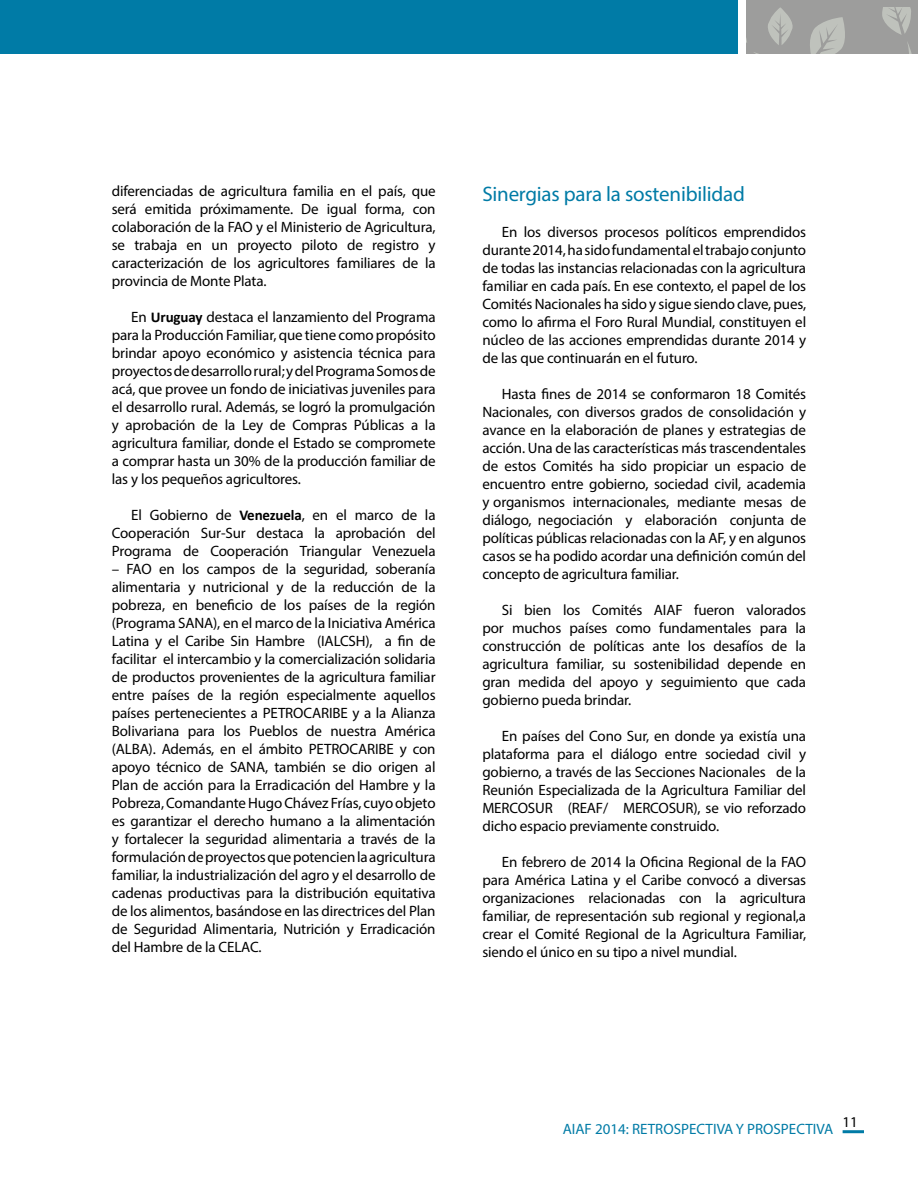
<style>
.page{position:relative;width:918px;height:1188px;background:#fff}
.page>*{position:absolute;margin:0;border:0;box-sizing:border-box;transform-origin:0 0}
.t1{font:21px "Myriad Pro";letter-spacing:-.01em;color:#007ba6}
.t2{font:15px/18px "Myriad Pro";letter-spacing:-.01em;color:#000;text-align:justify}
.t3{font:15px "Myriad Pro";color:#007ba6}
.s1{font-family:"Calibri";font-weight:700}
</style>
<div class="page">
<div style="left:746px;top:0;width:172px;height:54px;background:#9d9d9c"></div>
<div style="left:0;top:0;width:738px;height:54px;background:#007ba6"></div>
<hr style="left:843px;top:1130px;width:21px;height:3px;background:#007ba6">
<svg style="left:746px;top:8px;width:166px;height:46px"></svg>
<p class="t2" style="left:112px;top:182px;width:325px">diferenciadas de agricultura familia en el país, que será emitida próximamente. De igual forma, con colaboración de la FAO y el Ministerio de Agricultura, se trabaja en un proyecto piloto de registro y caracterización de los agricultores familiares de la provincia de Monte Plata.</p>
<p class="t2" style="left:112px;top:308px;width:325px;text-indent:20px">En <span class="s1">Uruguay</span> destaca el lanzamiento del Programa para la Producción Familiar, que tiene como propósito brindar apoyo económico y asistencia técnica para proyectos de desarrollo rural; y del Programa Somos de acá, que provee un fondo de iniciativas juveniles para el desarrollo rural. Además, se logró la promulgación y aprobación de la Ley de Compras Públicas a la agricultura familiar, donde el Estado se compromete a comprar hasta un 30% de la producción familiar de las y los pequeños agricultores.</p>
<p class="t2" style="left:112px;top:506px;width:325px;text-indent:20px">El Gobierno de <span class="s1">Venezuela</span>, en el marco de la Cooperación Sur-Sur destaca la aprobación del Programa de Cooperación Triangular Venezuela</p>
<p class="t2" style="left:112px;top:560px;width:325px">– FAO en los campos de la seguridad, soberanía alimentaria y nutricional y de la reducción de la pobreza, en beneficio de los países de la región (Programa SANA), en el marco de la Iniciativa América Latina y el Caribe Sin Hambre (IALCSH), a fin de facilitar el intercambio y la comercialización solidaria de productos provenientes de la agricultura familiar entre países de la región especialmente aquellos países pertenecientes a PETROCARIBE y a la Alianza Bolivariana para los Pueblos de nuestra América (ALBA). Además, en el ámbito PETROCARIBE y con apoyo técnico de SANA, también se dio origen al Plan de acción para la Erradicación del Hambre y la Pobreza, Comandante Hugo Chávez Frías, cuyo objeto es garantizar el derecho humano a la alimentación y fortalecer la seguridad alimentaria a través de la formulación de proyectos que potencien la agricultura familiar, la industrialización del agro y el desarrollo de cadenas productivas para la distribución equitativa de los alimentos, basándose en las directrices del Plan de Seguridad Alimentaria, Nutrición y Erradicación del Hambre de la CELAC.</p>
<h1 class="t1" style="left:482px;top:181px;width:264px">Sinergias para la sostenibilidad</h1>
<p class="t2" style="left:482px;top:222px;width:325px;text-indent:20px">En los diversos procesos políticos emprendidos durante 2014, ha sido fundamental el trabajo conjunto de todas las instancias relacionadas con la agricultura familiar en cada país. En ese contexto, el papel de los Comités Nacionales ha sido y sigue siendo clave, pues, como lo afirma el Foro Rural Mundial, constituyen el núcleo de las acciones emprendidas durante 2014 y de las que continuarán en el futuro.</p>
<p class="t2" style="left:482px;top:384px;width:325px;text-indent:20px">Hasta fines de 2014 se conformaron 18 Comités Nacionales, con diversos grados de consolidación y avance en la elaboración de planes y estrategias de acción. Una de las características más trascendentales de estos Comités ha sido propiciar un espacio de encuentro entre gobierno, sociedad civil, academia y organismos internacionales, mediante mesas de diálogo, negociación y elaboración conjunta de políticas públicas relacionadas con la AF, y en algunos casos se ha podido acordar una definición común del concepto de agricultura familiar.</p>
<p class="t2" style="left:482px;top:600px;width:325px;text-indent:20px">Si bien los Comités AIAF fueron valorados por muchos países como fundamentales para la construcción de políticas ante los desafíos de la agricultura familiar, su sostenibilidad depende en gran medida del apoyo y seguimiento que cada gobierno pueda brindar.</p>
<p class="t2" style="left:482px;top:726px;width:325px;text-indent:20px">En países del Cono Sur, en donde ya existía una plataforma para el diálogo entre sociedad civil y gobierno, a través de las Secciones Nacionales de la Reunión Especializada de la Agricultura Familiar del MERCOSUR (REAF/ MERCOSUR), se vio reforzado dicho espacio previamente construido.</p>
<p class="t2" style="left:482px;top:852px;width:325px;text-indent:20px">En febrero de 2014 la Oficina Regional de la FAO para América Latina y el Caribe convocó a diversas organizaciones relacionadas con la agricultura familiar, de representación sub regional y regional,a crear el Comité Regional de la Agricultura Familiar, siendo el único en su tipo a nivel mundial.</p>
<p class="t3" style="left:563px;top:1119px;width:297px">AIAF 2014: RETROSPECTIVA Y PROSPECTIVA <sup>11</sup></p>
</div>
